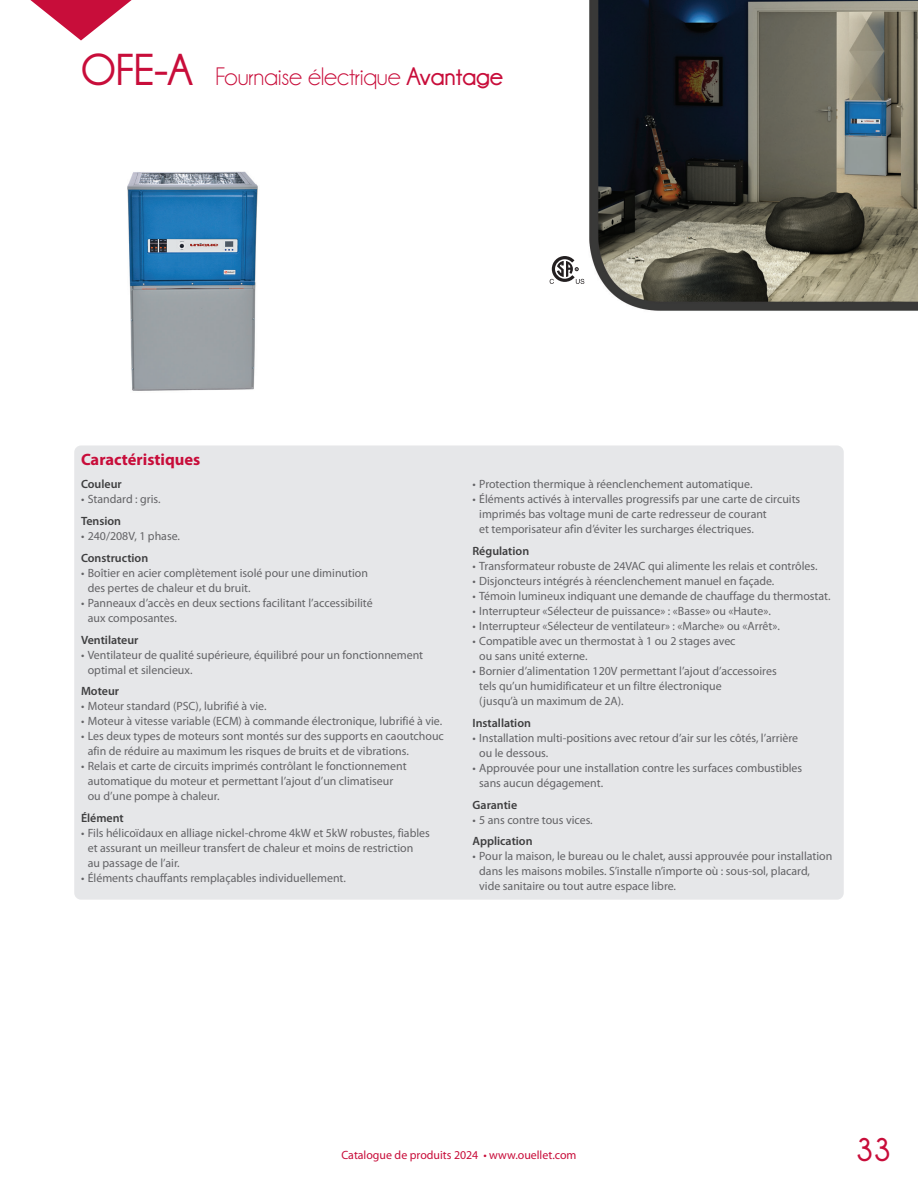
<style>
.page{position:relative;width:918px;height:1188px;background:#fff}
.page>*{position:absolute;margin:0;border:0;box-sizing:border-box;transform-origin:0 0}
.t1{font:700 45px "Champagne&Limousines";color:#c80d3a}
.t2{font:700 33px "Champagne&Limousines";color:#c80d3a}
.t3{font:25.5px "Champagne&Limousines";letter-spacing:-.01em;color:#c80d3a}
.t4{font:700 16.5px "Myriad Pro";color:#c80d3a}
.t5{font:12px/15px "Myriad Pro";color:#636366}
.t6{font:600 12px "Myriad Pro";color:#3e3e3f}
.t7{font:12px "Myriad Pro";color:#c80d3a}
.s1{font-weight:700}
</style>
<div class="page">
<img style="left:80px;top:0;width:838px;height:446px">
<div style="left:74px;top:446px;width:770px;height:454px;background:#e6e7e9;border-radius:7px"></div>
<svg style="left:30px;top:0;width:102px;height:40px"></svg>
<svg style="left:550px;top:256px;width:34px;height:28px"></svg>
<p class="t1" style="left:81px;top:45px;width:114px">OFE-A</p>
<p class="t3" style="left:215px;top:62px;width:289px">Fournaise électrique <span class="s1">Avantage</span></p>
<p class="t4" style="left:81px;top:450px;width:121px">Caractéristiques</p>
<p class="t6" style="left:81px;top:478px;width:42px">Couleur</p>
<p class="t5" style="left:81px;top:492px;width:81px">• Standard : gris.</p>
<p class="t6" style="left:81px;top:514px;width:42px">Tension</p>
<p class="t5" style="left:81px;top:529px;width:101px">• 240/208V, 1 phase.</p>
<p class="t6" style="left:81px;top:551px;width:69px">Construction</p>
<p class="t5" style="left:88px;top:565px;width:282px;text-indent:-7px">• Boîtier en acier complètement isolé pour une diminution des pertes de chaleur et du bruit.</p>
<p class="t5" style="left:88px;top:595px;width:287px;text-indent:-7px">• Panneaux d’accès en deux sections facilitant l’accessibilité aux composantes.</p>
<p class="t6" style="left:81px;top:633px;width:59px">Ventilateur</p>
<p class="t5" style="left:88px;top:647px;width:337px;text-indent:-7px">• Ventilateur de qualité supérieure, équilibré pour un fonctionnement optimal et silencieux.</p>
<p class="t6" style="left:81px;top:685px;width:40px">Moteur</p>
<p class="t5" style="left:81px;top:699px;width:187px">• Moteur standard (PSC), lubrifié à vie.</p>
<p class="t5" style="left:81px;top:714px;width:363px">• Moteur à vitesse variable (ECM) à commande électronique, lubrifié à vie.</p>
<p class="t5" style="left:88px;top:729px;width:358px;text-indent:-7px">• Les deux types de moteurs sont montés sur des supports en caoutchouc afin de réduire au maximum les risques de bruits et de vibrations.</p>
<p class="t5" style="left:88px;top:759px;width:320px;text-indent:-7px">• Relais et carte de circuits imprimés contrôlant le fonctionnement automatique du moteur et permettant l’ajout d’un climatiseur ou d’une pompe à chaleur.</p>
<p class="t6" style="left:81px;top:811px;width:44px">Élément</p>
<p class="t5" style="left:88px;top:826px;width:344px;text-indent:-7px">• Fils hélicoïdaux en alliage nickel-chrome 4kW et 5kW robustes, fiables et assurant un meilleur transfert de chaleur et moins de restriction<br>au passage de l’air.</p>
<p class="t5" style="left:81px;top:871px;width:267px">• Éléments chauffants remplaçables individuellement.</p>
<p class="t5" style="left:472px;top:477px;width:281px">• Protection thermique à réenclenchement automatique.</p>
<p class="t5" style="left:479px;top:492px;width:323px;text-indent:-7px">• Éléments activés à intervalles progressifs par une carte de circuits imprimés bas voltage muni de carte redresseur de courant<br>et temporisateur afin d’éviter les surcharges électriques.</p>
<p class="t6" style="left:472px;top:544px;width:58px">Régulation</p>
<p class="t5" style="left:472px;top:559px;width:347px">• Transformateur robuste de 24VAC qui alimente les relais et contrôles.</p>
<p class="t5" style="left:472px;top:574px;width:303px">• Disjoncteurs intégrés à réenclenchement manuel en façade.</p>
<p class="t5" style="left:472px;top:589px;width:360px">• Témoin lumineux indiquant une demande de chauffage du thermostat.</p>
<p class="t5" style="left:472px;top:604px;width:300px">• Interrupteur «Sélecteur de puissance» : «Basse» ou «Haute».</p>
<p class="t5" style="left:472px;top:619px;width:309px">• Interrupteur «Sélecteur de ventilateur» : «Marche» ou «Arrêt».</p>
<p class="t5" style="left:479px;top:634px;width:258px;text-indent:-7px">• Compatible avec un thermostat à 1 ou 2 stages avec ou sans unité externe.</p>
<p class="t5" style="left:479px;top:664px;width:299px;text-indent:-7px">• Bornier d’alimentation 120V permettant l’ajout d’accessoires tels qu’un humidificateur et un filtre électronique<br>(jusqu’à un maximum de 2A).</p>
<p class="t6" style="left:472px;top:716px;width:60px">Installation</p>
<p class="t5" style="left:479px;top:730px;width:320px;text-indent:-7px">• Installation multi-positions avec retour d’air sur les côtés, l’arrière ou le dessous.</p>
<p class="t5" style="left:479px;top:760px;width:325px;text-indent:-7px">• Approuvée pour une installation contre les surfaces combustibles sans aucun dégagement.</p>
<p class="t6" style="left:472px;top:798px;width:46px">Garantie</p>
<p class="t5" style="left:472px;top:812px;width:122px">• 5 ans contre tous vices.</p>
<p class="t6" style="left:472px;top:835px;width:62px">Application</p>
<p class="t5" style="left:479px;top:849px;width:355px;text-indent:-7px">• Pour la maison, le bureau ou le chalet, aussi approuvée pour installation dans les maisons mobiles. S’installe n’importe où : sous-sol, placard, vide sanitaire ou tout autre espace libre.</p>
<p class="t7" style="left:342px;top:1148px;width:236px">Catalogue de produits 2024 • www.ouellet.com</p>
<h2 class="t2" style="left:856px;top:1131px;width:37px">33</h2>
</div>
